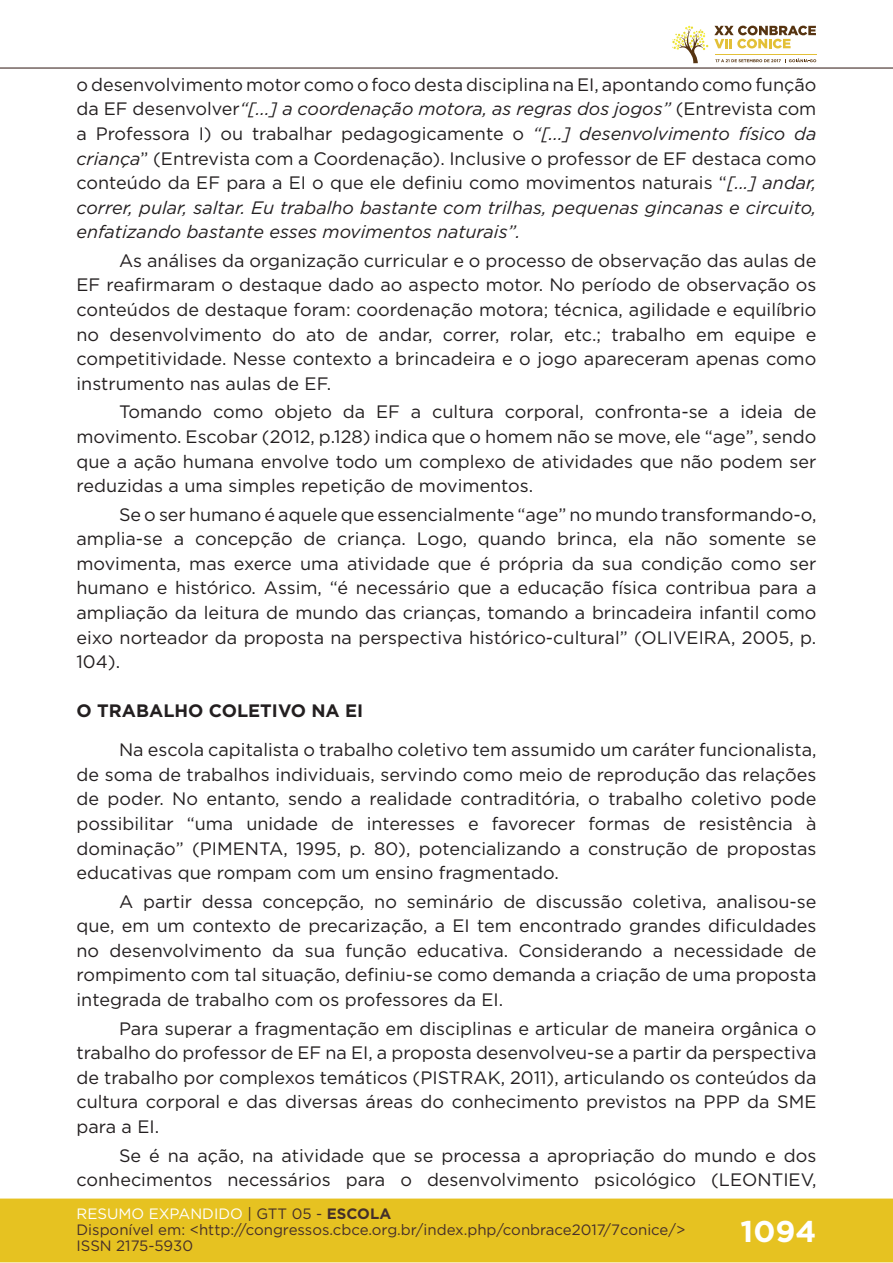
<style>
.page{position:relative;width:893px;height:1263px;background:#fff}
.page>*{position:absolute;margin:0;border:0;box-sizing:border-box;transform-origin:0 0}
.t1{font:700 30px "Gotham";color:#fff}
.t2{font:18px/24.6px "Gotham";color:#231f20;text-align:justify}
.t3{font:700 18px "Gotham";color:#231f20}
.t4{font:15px/16px "Gotham";color:#462f2a}
.s1{font-style:italic}
.s2{color:#fff}
.s3{color:#442f2a}
.s4{font-weight:700;color:#442f2a}
</style>
<div class="page">
<div style="left:0;top:1198px;width:893px;height:64px;background:#e6c221;border:2px solid #e6c221"></div>
<hr style="left:0;top:67px;width:893px;height:2px;background:#442f2a">
<svg style="left:672px;top:26px;width:144px;height:37px"></svg>
<p class="t2" style="left:77px;top:72px;width:741px">o desenvolvimento motor como o foco desta disciplina na EI, apontando como função da EF desenvolver<span class="s1">“[...] a coordenação motora, as regras dos jogos”</span> (Entrevista com a Professora I) ou trabalhar pedagogicamente o <span class="s1">“[...] desenvolvimento físico da criança</span>” (Entrevista com a Coordenação). Inclusive o professor de EF destaca como conteúdo da EF para a EI o que ele definiu como movimentos naturais “<span class="s1">[...] andar, correr, pular, saltar. Eu trabalho bastante com trilhas, pequenas gincanas e circuito, enfatizando bastante esses movimentos naturais”.</span></p>
<p class="t2" style="left:77px;top:248px;width:741px;text-indent:43px">As análises da organização curricular e o processo de observação das aulas de EF reafirmaram o destaque dado ao aspecto motor. No período de observação os conteúdos de destaque foram: coordenação motora; técnica, agilidade e equilíbrio no desenvolvimento do ato de andar, correr, rolar, etc.; trabalho em equipe e competitividade. Nesse contexto a brincadeira e o jogo apareceram apenas como instrumento nas aulas de EF.</p>
<p class="t2" style="left:77px;top:399px;width:741px;text-indent:43px">Tomando como objeto da EF a cultura corporal, confronta-se a ideia de movimento. Escobar (2012, p.128) indica que o homem não se move, ele “age”, sendo que a ação humana envolve todo um complexo de atividades que não podem ser reduzidas a uma simples repetição de movimentos.</p>
<p class="t2" style="left:77px;top:502px;width:741px;text-indent:43px">Se o ser humano é aquele que essencialmente “age” no mundo transformando-o, amplia-se a concepção de criança. Logo, quando brinca, ela não somente se movimenta, mas exerce uma atividade que é própria da sua condição como ser humano e histórico. Assim, “é necessário que a educação física contribua para a ampliação da leitura de mundo das crianças, tomando a brincadeira infantil como eixo norteador da proposta na perspectiva histórico-cultural” (OLIVEIRA, 2005, p.<br>104).</p>
<p class="t3" style="left:77px;top:698px;width:288px">O TRABALHO COLETIVO NA EI</p>
<p class="t2" style="left:77px;top:737px;width:741px;text-indent:43px">Na escola capitalista o trabalho coletivo tem assumido um caráter funcionalista, de soma de trabalhos individuais, servindo como meio de reprodução das relações de poder. No entanto, sendo a realidade contraditória, o trabalho coletivo pode possibilitar “uma unidade de interesses e favorecer formas de resistência à dominação” (PIMENTA, 1995, p. 80), potencializando a construção de propostas educativas que rompam com um ensino fragmentado.</p>
<p class="t2" style="left:77px;top:889px;width:741px;text-indent:43px">A partir dessa concepção, no seminário de discussão coletiva, analisou-se que, em um contexto de precarização, a EI tem encontrado grandes dificuldades no desenvolvimento da sua função educativa. Considerando a necessidade de rompimento com tal situação, definiu-se como demanda a criação de uma proposta integrada de trabalho com os professores da EI.</p>
<p class="t2" style="left:77px;top:1016px;width:741px;text-indent:43px">Para superar a fragmentação em disciplinas e articular de maneira orgânica o trabalho do professor de EF na EI, a proposta desenvolveu-se a partir da perspectiva de trabalho por complexos temáticos (PISTRAK, 2011), articulando os conteúdos da cultura corporal e das diversas áreas do conhecimento previstos na PPP da SME para a EI.</p>
<p class="t2" style="left:77px;top:1143px;width:741px;text-align:right">Se é na ação, na atividade que se processa a apropriação do mundo e dos conhecimentos necessários para o desenvolvimento psicológico (LEONTIEV,</p>
<p class="t4" style="left:77px;top:1205px;width:610px"><span class="s2">RESUMO EXPANDIDO</span> <span class="s3">| GTT 05 -</span> <span class="s4">ESCOLA<br></span>Disponível em: &lt;http://congressos.cbce.org.br/index.php/conbrace2017/7conice/&gt;<br>ISSN 2175-5930</p>
<h1 class="t1" style="left:741px;top:1212px;width:77px">1094</h1>
</div>
